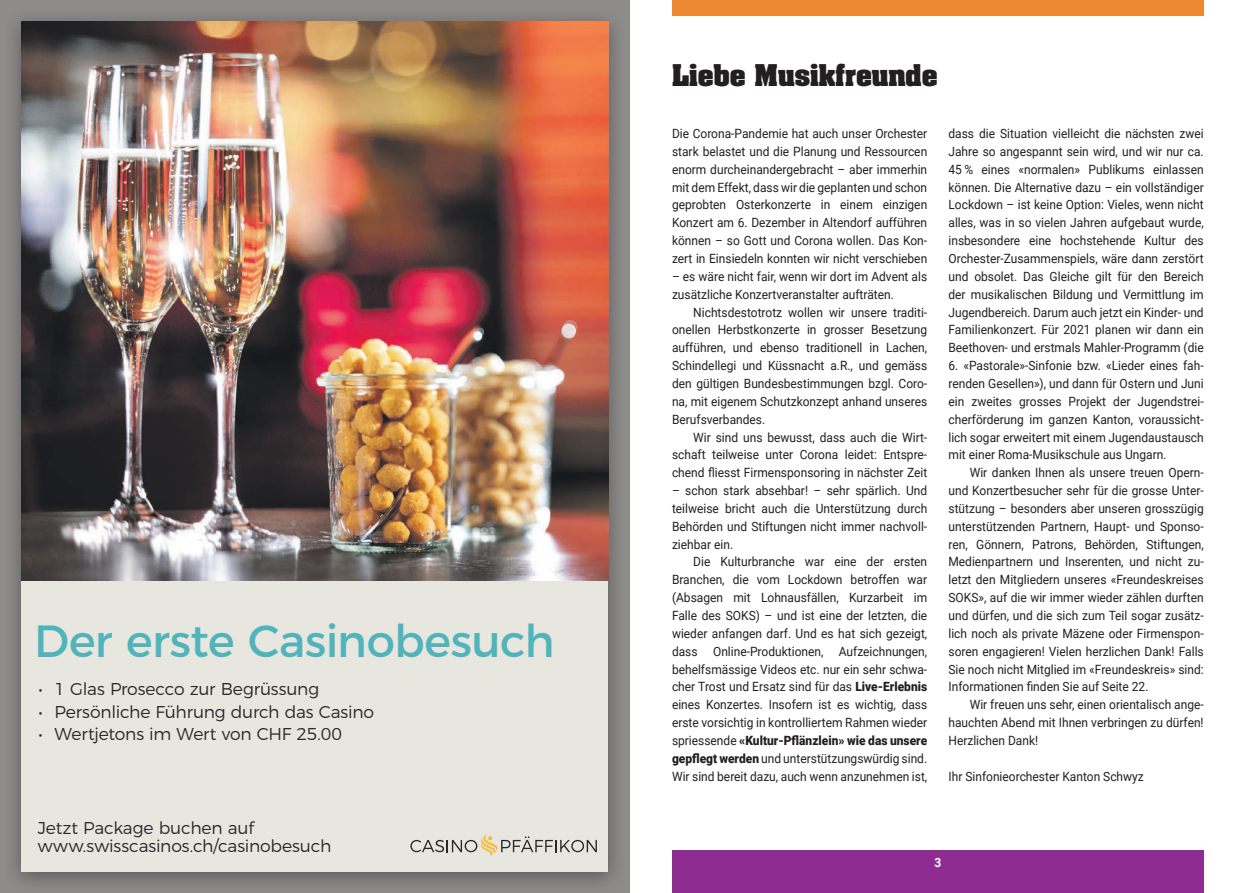
<style>
.page{position:relative;width:1259px;height:893px;background:#fff}
.page>*{position:absolute;margin:0;border:0;box-sizing:border-box;transform-origin:0 0}
.t1{font:45px "Montserrat";letter-spacing:-.01em;color:#52b4bb}
.t2{font:700 25.5px "Aachen";color:#231f20}
.t3{font:300 17.1px/18.1px "Montserrat";letter-spacing:-.01em;color:#27292d}
.t4{font:12.75px/17.9px "Roboto";color:#231f20;text-align:justify;scale:.94 1}
.t5{font:700 12.75px "Roboto";color:#fff;scale:.94 1}
.s1{font-weight:900}
</style>
<div class="page">
<div style="left:3px;top:7px;width:624px;height:886px;background:#231f20;opacity:.46"></div>
<div style="left:21px;top:580px;width:587px;height:292px;background:#e7e6df"></div>
<svg style="left:410px;top:834px;width:187px;height:22px"></svg>
<img style="left:21px;top:21px;width:587px;height:559px">
<div style="left:672px;top:850px;width:531px;height:43px;background:#8f2c91"></div>
<div style="left:672px;top:0;width:531px;height:16px;background:#ed8833"></div>
<h1 class="t1" style="left:34px;top:605px;width:522px">Der erste Casinobesuch</h1>
<h3 class="t3" style="left:39px;top:679px;width:282px">• 1 Glas Prosecco zur Begrüssung</h3>
<h3 class="t3" style="left:39px;top:701px;width:337px">• Persönliche Führung durch das Casino</h3>
<h3 class="t3" style="left:39px;top:724px;width:305px">• Wertjetons im Wert von CHF 25.00</h3>
<h3 class="t3" style="left:38px;top:817px;width:295px">Jetzt Package buchen auf www.swisscasinos.ch/casinobesuch</h3>
<h2 class="t2" style="left:672px;top:56px;width:267px">Liebe Musikfreunde</h2>
<p class="t4" style="left:672px;top:124px;width:273px">Die Corona-Pandemie hat auch unser Orchester stark belastet und die Planung und Ressourcen enorm durcheinandergebracht – aber immerhin mit dem Effekt, dass wir die geplanten und schon geprobten Osterkonzerte in einem einzigen Konzert am 6. Dezember in Altendorf aufführen können – so Gott und Corona wollen. Das Kon&shy;zert in Einsiedeln konnten wir nicht verschieben</p>
<p class="t4" style="left:672px;top:267px;width:273px">– es wäre nicht fair, wenn wir dort im Advent als zusätzliche Konzertveranstalter aufträten.</p>
<p class="t4" style="left:672px;top:303px;width:273px;text-indent:21px">Nichtsdestotrotz wollen wir unsere traditi&shy;onellen Herbstkonzerte in grosser Besetzung aufführen, und ebenso traditionell in Lachen, Schindellegi und Küssnacht a.R., und gemäss den gültigen Bundesbestimmungen bzgl. Coro&shy;na, mit eigenem Schutzkonzept anhand unseres Berufsverbandes.</p>
<p class="t4" style="left:672px;top:428px;width:273px;text-indent:21px">Wir sind uns bewusst, dass auch die Wirt&shy;schaft teilweise unter Corona leidet: Entspre&shy;chend fliesst Firmensponsoring in nächster Zeit</p>
<p class="t4" style="left:672px;top:481px;width:273px">– schon stark absehbar! – sehr spärlich. Und teilweise bricht auch die Unterstützung durch Behörden und Stiftungen nicht immer nachvoll&shy;ziehbar ein.</p>
<p class="t4" style="left:672px;top:553px;width:273px;text-indent:21px">Die Kulturbranche war eine der ersten Branchen, die vom Lockdown betroffen war (Absagen mit Lohnausfällen, Kurzarbeit im Falle des SOKS) – und ist eine der letzten, die wieder anfangen darf. Und es hat sich gezeigt, dass Online-Produktionen, Aufzeichnungen, behelfsmässige Videos etc. nur ein sehr schwa&shy;cher Trost und Ersatz sind für das <span class="s1">Live-Erlebnis </span>eines Konzertes. Insofern ist es wichtig, dass erste vorsichtig in kontrolliertem Rahmen wieder spriessende <span class="s1">«Kultur-Pflänzlein» wie das unsere gepflegt werden</span> und unterstützungswürdig sind.<br>Wir sind bereit dazu, auch wenn anzunehmen ist,</p>
<p class="t4" style="left:948px;top:124px;width:273px">dass die Situation vielleicht die nächsten zwei Jahre so angespannt sein wird, und wir nur ca.<br>45 % eines «normalen» Publikums einlassen können. Die Alternative dazu – ein vollständiger Lockdown – ist keine Option: Vieles, wenn nicht alles, was in so vielen Jahren aufgebaut wurde, insbesondere eine hochstehende Kultur des Orchester-Zusammenspiels, wäre dann zerstört und obsolet. Das Gleiche gilt für den Bereich der musikalischen Bildung und Vermittlung im Jugendbereich. Darum auch jetzt ein Kinder- und Familienkonzert. Für 2021 planen wir dann ein Beethoven- und erstmals Mahler-Programm (die</p>
<p class="t4" style="left:948px;top:356px;width:273px">6. «Pastorale»-Sinfonie bzw. «Lieder eines fah&shy;renden Gesellen»), und dann für Ostern und Juni ein zweites grosses Projekt der Jugendstrei&shy;cherförderung im ganzen Kanton, voraussicht&shy;lich sogar erweitert mit einem Jugendaustausch mit einer Roma-Musikschule aus Ungarn.</p>
<p class="t4" style="left:948px;top:463px;width:273px;text-indent:21px">Wir danken Ihnen als unsere treuen Opern&shy;und Konzertbesucher sehr für die grosse Unter&shy;stützung – besonders aber unseren grosszügig unterstützenden Partnern, Haupt- und Sponso&shy;ren, Gönnern, Patrons, Behörden, Stiftungen, Medienpartnern und Inserenten, und nicht zu&shy;letzt den Mitgliedern unseres «Freundeskreises SOKS», auf die wir immer wieder zählen durften und dürfen, und die sich zum Teil sogar zusätz&shy;lich noch als private Mäzene oder Firmenspon&shy;soren engagieren! Vielen herzlichen Dank! Falls Sie noch nicht Mitglied im «Freundeskreis» sind:<br>Informationen finden Sie auf Seite 22.</p>
<p class="t4" style="left:948px;top:695px;width:273px;text-indent:21px">Wir freuen uns sehr, einen orientalisch ange&shy;hauchten Abend mit Ihnen verbringen zu dürfen!<br>Herzlichen Dank!</p>
<p class="t4" style="left:948px;top:767px;width:209px">Ihr Sinfonieorchester Kanton Schwyz</p>
<p class="t5" style="left:934px;top:854px;width:9px">3</p>
</div>
